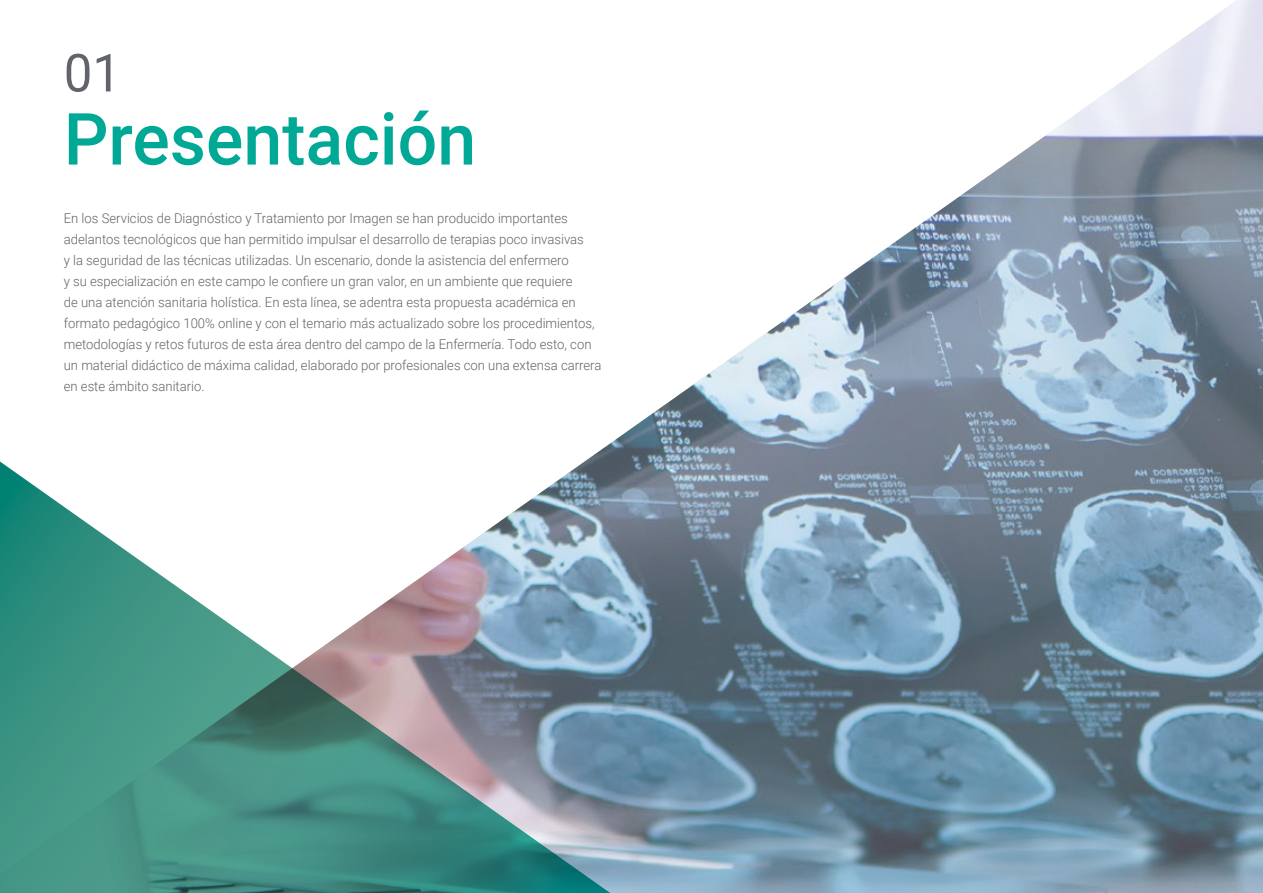
<style>
.page{position:relative;width:1263px;height:893px;background:#fff}
.page>*{position:absolute;margin:0;border:0;box-sizing:border-box;transform-origin:0 0}
.t1{font:500 72px "Roboto";color:#00a996}
.t2{font:52.5px "Roboto";color:#61646a}
.t3{font:300 13.5px/21px "Roboto";color:#61646a}
</style>
<div class="page">
<img style="left:606px;top:0;width:657px;height:893px">
<svg style="left:0;top:446px;width:640px;height:447px"></svg>
<h2 class="t2" style="left:64px;top:36px;width:59px">01</h2>
<h1 class="t1" style="left:64px;top:89px;width:414px">Presentación</h1>
<p class="t3" style="left:64px;top:207px;width:539px">En los Servicios de Diagnóstico y Tratamiento por Imagen se han producido importantes adelantos tecnológicos que han permitido impulsar el desarrollo de terapias poco invasivas<br>y la seguridad de las técnicas utilizadas. Un escenario, donde la asistencia del enfermero<br>y su especialización en este campo le confiere un gran valor, en un ambiente que requiere<br>de una atención sanitaria holística. En esta línea, se adentra esta propuesta académica en formato pedagógico 100% online y con el temario más actualizado sobre los procedimientos, metodologías y retos futuros de esta área dentro del campo de la Enfermería. Todo esto, con un material didáctico de máxima calidad, elaborado por profesionales con una extensa carrera en este ámbito sanitario.</p>
</div>
